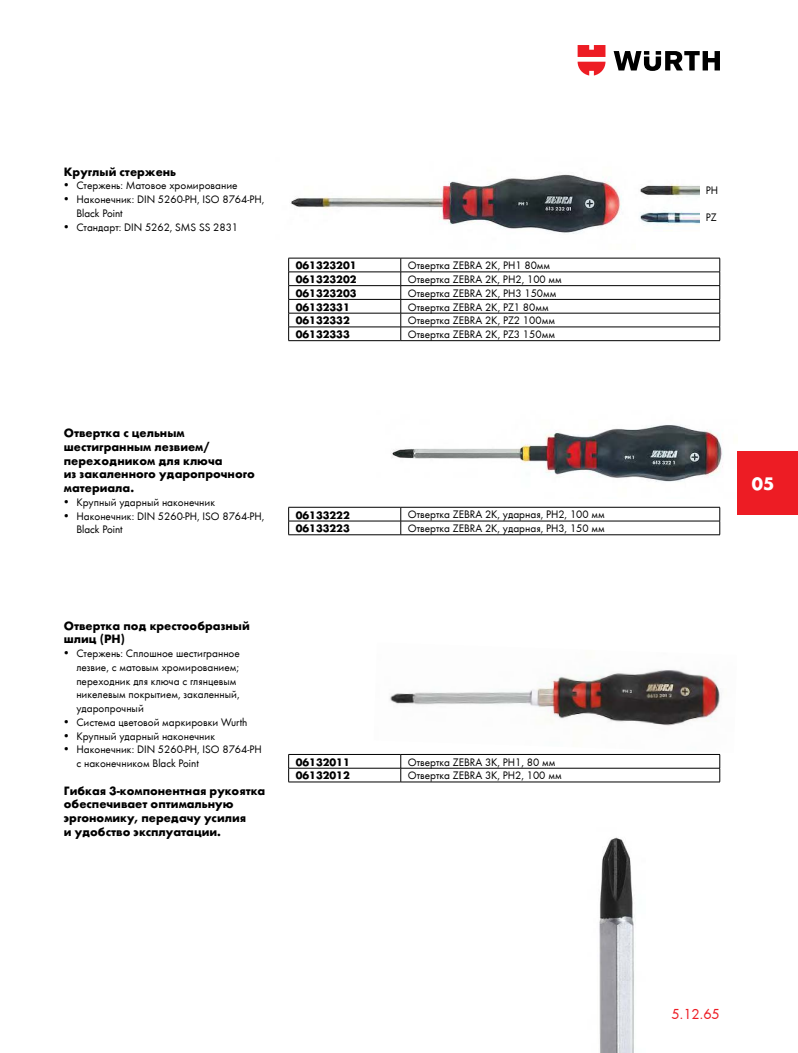
<style>
.page{position:relative;width:798px;height:1053px;background:#fff}
.page>*{position:absolute;margin:0;border:0;box-sizing:border-box;transform-origin:0 0}
.t1{font:700 18.75px "Wuerth";color:#fff}
.t2{font:15px "Wuerth";color:#ed1c24}
.t3{font:700 12.5px/13.8px "Wuerth";color:#000}
.t4{font:11.25px/13.8px "Wuerth";color:#000}
.t5{font:700 11.25px "Wuerth";color:#000}
</style>
<div class="page">
<img style="left:389px;top:670px;width:331px;height:56px">
<img style="left:599px;top:837px;width:36px;height:215px">
<img style="left:290px;top:174px;width:332px;height:60px">
<img style="left:640px;top:184px;width:59px;height:42px">
<img style="left:392px;top:425px;width:332px;height:57px">
<hr style="left:288px;top:258px;width:112px;height:1px;background:#000">
<hr style="left:400px;top:258px;width:319px;height:1px;background:#000">
<hr style="left:288px;top:272px;width:112px;height:1px;background:#000">
<hr style="left:400px;top:272px;width:319px;height:1px;background:#000">
<hr style="left:288px;top:285px;width:112px;height:1px;background:#000">
<hr style="left:400px;top:285px;width:319px;height:1px;background:#000">
<hr style="left:288px;top:299px;width:112px;height:1px;background:#000">
<hr style="left:400px;top:299px;width:319px;height:1px;background:#000">
<hr style="left:288px;top:313px;width:112px;height:1px;background:#000">
<hr style="left:400px;top:313px;width:319px;height:1px;background:#000">
<hr style="left:288px;top:327px;width:112px;height:1px;background:#000">
<svg style="left:288px;top:258px;width:1px;height:82px"></svg>
<hr style="left:400px;top:327px;width:319px;height:1px;background:#000">
<svg style="left:400px;top:258px;width:1px;height:82px"></svg>
<svg style="left:719px;top:258px;width:1px;height:82px"></svg>
<hr style="left:288px;top:340px;width:112px;height:1px;background:#000">
<hr style="left:400px;top:340px;width:319px;height:1px;background:#000">
<hr style="left:288px;top:507px;width:112px;height:1px;background:#000">
<hr style="left:400px;top:507px;width:319px;height:1px;background:#000">
<hr style="left:288px;top:521px;width:112px;height:1px;background:#000">
<svg style="left:288px;top:507px;width:1px;height:27px"></svg>
<hr style="left:400px;top:521px;width:319px;height:1px;background:#000">
<svg style="left:400px;top:507px;width:1px;height:27px"></svg>
<svg style="left:719px;top:507px;width:1px;height:27px"></svg>
<hr style="left:288px;top:534px;width:112px;height:1px;background:#000">
<hr style="left:400px;top:534px;width:319px;height:1px;background:#000">
<hr style="left:288px;top:754px;width:112px;height:1px;background:#000">
<hr style="left:400px;top:754px;width:319px;height:1px;background:#000">
<hr style="left:288px;top:768px;width:112px;height:1px;background:#000">
<svg style="left:288px;top:754px;width:1px;height:27px"></svg>
<hr style="left:400px;top:768px;width:319px;height:1px;background:#000">
<svg style="left:400px;top:754px;width:1px;height:27px"></svg>
<svg style="left:719px;top:754px;width:1px;height:27px"></svg>
<hr style="left:288px;top:781px;width:112px;height:1px;background:#000">
<hr style="left:400px;top:781px;width:319px;height:1px;background:#000">
<svg style="left:613px;top:51px;width:106px;height:20px"></svg>
<svg style="left:577px;top:45px;width:28px;height:30px"></svg>
<div style="left:737px;top:450px;width:60px;height:64px;background:#ed1c24"></div>
<p class="t3" style="left:64px;top:163px;width:114px">Круглый стержень</p>
<p class="t4" style="left:64px;top:178px;width:175px">• Стержень: Матовое хромирование</p>
<p class="t4" style="left:76px;top:192px;width:189px;text-indent:-12px">• Наконечник: DIN 5260-PH, ISO 8764-PH,<br>Black Point</p>
<p class="t4" style="left:64px;top:219px;width:176px">• Стандарт: DIN 5262, SMS SS 2831</p>
<p class="t5" style="left:295px;top:259px;width:62px">061323201</p>
<p class="t4" style="left:407px;top:258px;width:144px">Отвертка ZEBRA 2К, PH1 80мм</p>
<p class="t5" style="left:295px;top:272px;width:62px">061323202</p>
<p class="t4" style="left:407px;top:272px;width:155px">Отвертка ZEBRA 2K, РН2, 100 мм</p>
<p class="t5" style="left:295px;top:286px;width:62px">061323203</p>
<p class="t4" style="left:407px;top:285px;width:150px">Отвертка ZEBRA 2К, PH3 150мм</p>
<p class="t5" style="left:295px;top:300px;width:55px">06132331</p>
<p class="t4" style="left:407px;top:299px;width:142px">Отвертка ZEBRA 2К, PZ1 80мм</p>
<p class="t5" style="left:295px;top:314px;width:55px">06132332</p>
<p class="t4" style="left:407px;top:313px;width:148px">Отвертка ZEBRA 2К, PZ2 100мм</p>
<p class="t5" style="left:295px;top:327px;width:55px">06132333</p>
<p class="t4" style="left:407px;top:327px;width:148px">Отвертка ZEBRA 2К, PZ3 150мм</p>
<p class="t3" style="left:64px;top:425px;width:192px">Отвертка с цельным шестигранным лезвием/ переходником для ключа<br>из закаленного ударопрочного материала.</p>
<p class="t4" style="left:64px;top:494px;width:153px">• Крупный ударный наконечник</p>
<p class="t4" style="left:76px;top:508px;width:189px;text-indent:-12px">• Наконечник: DIN 5260-PH, ISO 8764-PH,<br>Black Point</p>
<p class="t5" style="left:295px;top:508px;width:56px">06133222</p>
<p class="t4" style="left:407px;top:507px;width:198px">Отвертка ZEBRA 2K, ударная, PH2, 100 мм</p>
<p class="t5" style="left:295px;top:521px;width:55px">06133223</p>
<p class="t4" style="left:407px;top:521px;width:198px">Отвертка ZEBRA 2K, ударная, PH3, 150 мм</p>
<p class="t3" style="left:64px;top:617px;width:187px">Отвертка под крестообразный шлиц (PH)</p>
<p class="t4" style="left:76px;top:646px;width:165px;text-indent:-12px">• Стержень: Сплошное шестигранное лезвие, с матовым хромированием; переходник для ключа с глянцевым никелевым покрытием, закаленный, ударопрочный</p>
<p class="t4" style="left:64px;top:714px;width:185px">• Система цветовой маркировки Wurth</p>
<p class="t4" style="left:64px;top:728px;width:153px">• Крупный ударный наконечник</p>
<p class="t4" style="left:76px;top:742px;width:187px;text-indent:-12px">• Наконечник: DIN 5260-PH, ISO 8764-PH с наконечником Black Point</p>
<p class="t3" style="left:64px;top:782px;width:203px">Гибкая 3-компонентная рукоятка обеспечивает оптимальную эргономику, передачу усилия<br>и удобство эксплуатации.</p>
<p class="t5" style="left:295px;top:755px;width:56px">06132011</p>
<p class="t4" style="left:407px;top:754px;width:149px">Отвертка ZEBRA 3K, PH1, 80 мм</p>
<p class="t5" style="left:295px;top:769px;width:55px">06132012</p>
<p class="t4" style="left:407px;top:768px;width:155px">Отвертка ZEBRA 3K, PH2, 100 мм</p>
<p class="t4" style="left:705px;top:183px;width:14px">PH</p>
<p class="t4" style="left:705px;top:210px;width:12px">PZ</p>
<h1 class="t1" style="left:751px;top:472px;width:24px">05</h1>
<h2 class="t2" style="left:671px;top:1005px;width:50px">5.12.65</h2>
</div>
